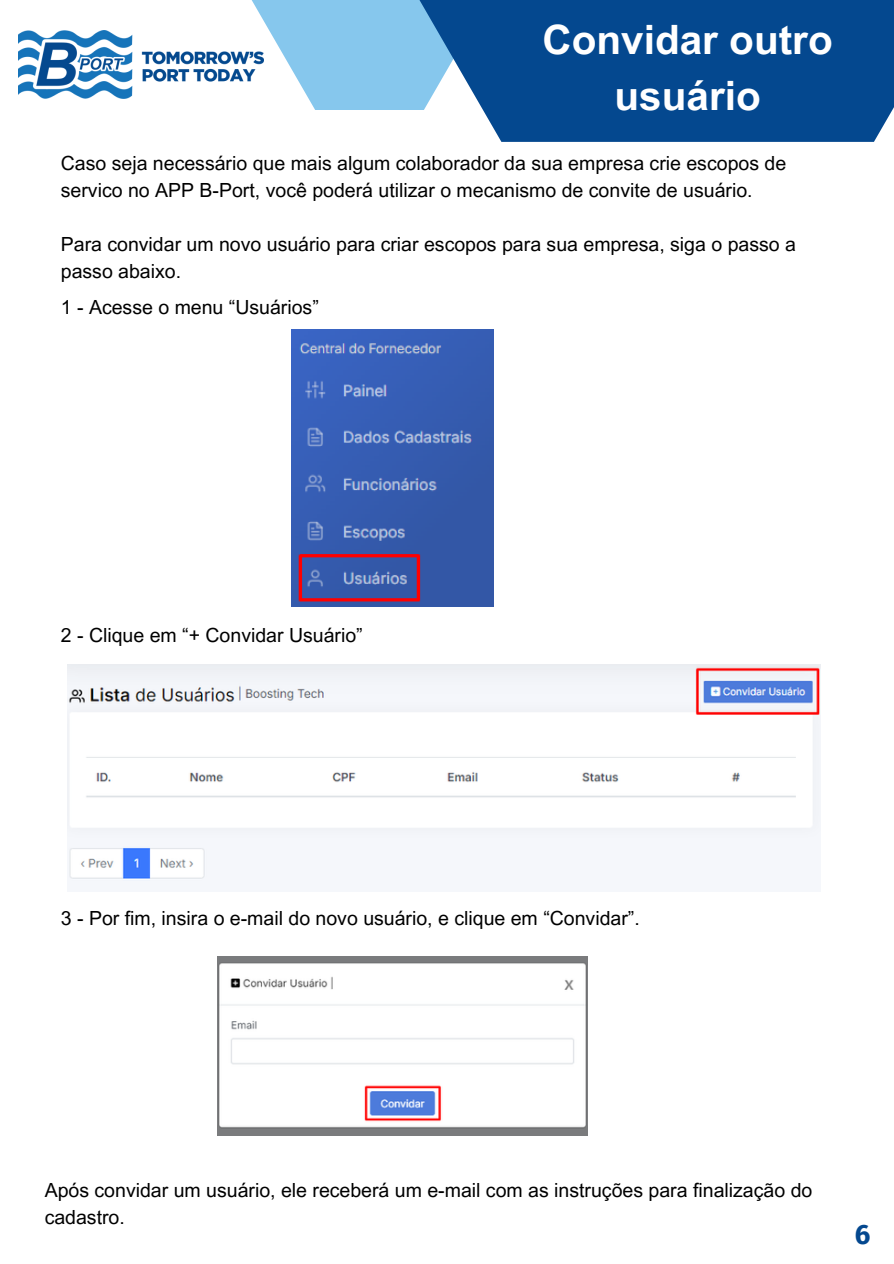
<style>
.page{position:relative;width:894px;height:1264px;background:#fff}
.page>*{position:absolute;margin:0;border:0;box-sizing:border-box;transform-origin:0 0}
.t1{font:700 40.5px/56.1px "Arial MT Pro";color:#fff;text-align:center}
.t2{font:700 27.75px "Fira Sans";color:#04488f}
.t3{font:19.5px/27px "Arial MT Pro";color:#000}
</style>
<div class="page">
<svg style="left:251px;top:0;width:90px;height:110px;fill:#86c7ed"></svg>
<svg style="left:341px;top:0;width:552px;height:142px;background:#2a68a5"></svg>
<img style="left:18px;top:30px;width:246px;height:69px">
<img style="left:291px;top:329px;width:202px;height:277px">
<img style="left:68px;top:664px;width:752px;height:217px">
<img style="left:218px;top:956px;width:369px;height:179px">
<p class="t1" style="left:542px;top:16px;width:291px">Convidar outro usuário</p>
<p class="t3" style="left:61px;top:152px;width:726px">Caso seja necessário que mais algum colaborador da sua empresa crie escopos de servico no APP B-Port, você poderá utilizar o mecanismo de convite de usuário.</p>
<p class="t3" style="left:61px;top:233px;width:736px">Para convidar um novo usuário para criar escopos para sua empresa, siga o passo a passo abaixo.</p>
<p class="t3" style="left:61px;top:296px;width:259px">1 - Acesse o menu “Usuários”</p>
<p class="t3" style="left:61px;top:624px;width:303px">2 - Clique em “+ Convidar Usuário”</p>
<p class="t3" style="left:61px;top:906px;width:580px">3 - Por fim, insira o e-mail do novo usuário, e clique em “Convidar”.</p>
<p class="t3" style="left:45px;top:1178px;width:769px">Após convidar um usuário, ele receberá um e-mail com as instruções para finalização do cadastro.</p>
<p class="t2" style="left:854px;top:1217px;width:17px">6</p>
</div>
